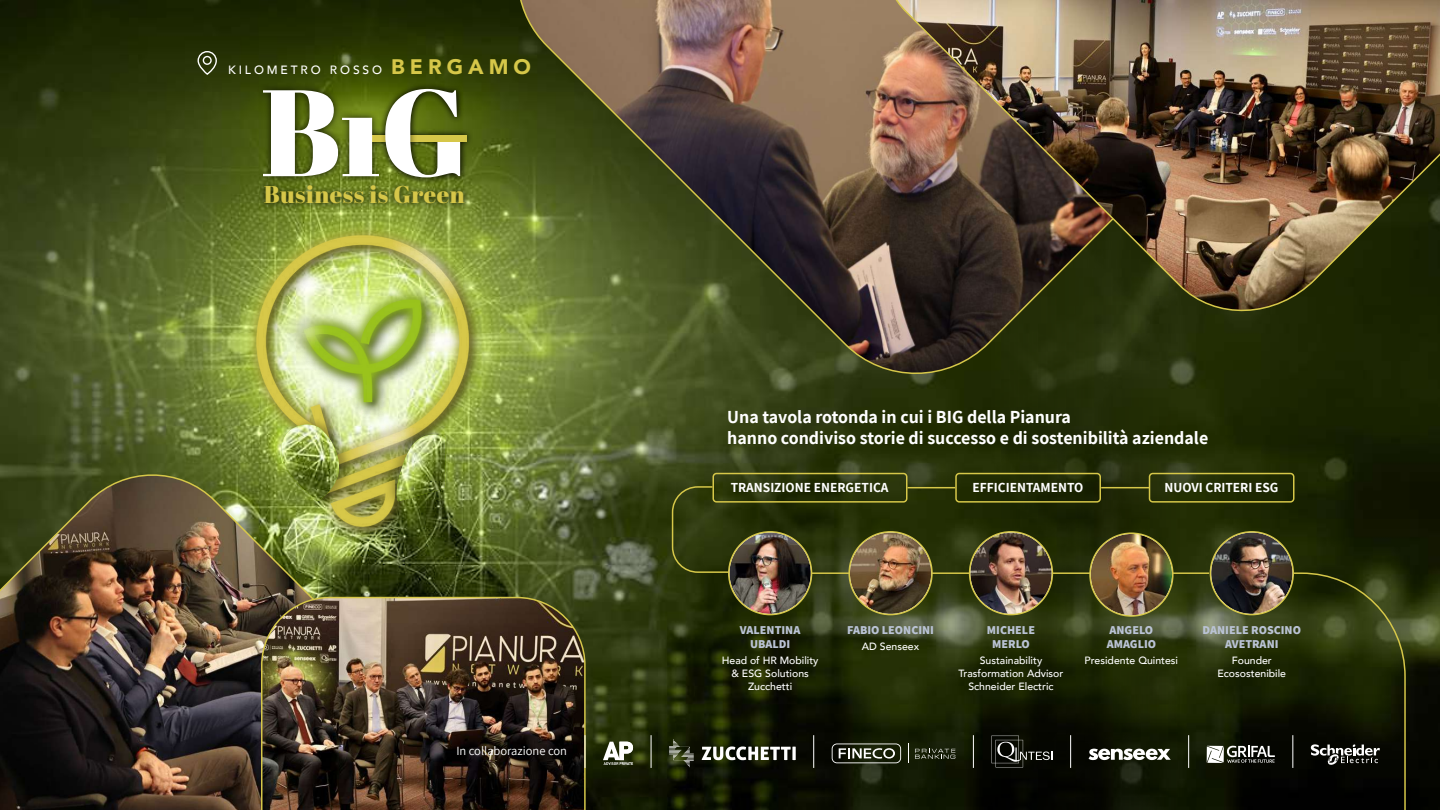
<style>
.page{position:relative;width:1440px;height:810px;background:#fff}
.page>*{position:absolute;margin:0;border:0;box-sizing:border-box;transform-origin:0 0}
.t1{font:24.22px "Abril Fatface";letter-spacing:.02em;color:#d6c749}
.t2{font:700 18px/21px "Assistant";color:#fff}
.t3{font:700 13.5px "Assistant";color:#fff}
.t4{font:12.52px "Assistant";color:#fff}
.t5{font:800 12px/14.4px "Assistant";color:#bac3d5;text-align:center}
.t6{font:500 12px "Avenir";letter-spacing:.24em;color:#fff}
.t7{font:500 10.5px/12.6px "Avenir";color:#fff;text-align:center}
.s1{font-weight:900;font-size:21px;color:#d6c749}
</style>
<div class="page">
<img style="left:1180px;top:323px;width:260px;height:487px">
<img style="left:0;top:0;width:1180px;height:810px">
<img style="left:168px;top:186px;width:388px;height:388px">
<div style="left:280px;top:417px;width:73px;height:91px;background:#000;opacity:.3"></div>
<svg style="left:278px;top:421px;width:72px;height:43px"></svg>
<img style="left:280px;top:424px;width:60px;height:40px">
<div style="left:383px;top:424px;width:68px;height:84px;background:#000;opacity:.3"></div>
<svg style="left:392px;top:423px;width:54px;height:41px"></svg>
<img style="left:396px;top:435px;width:50px;height:29px">
<hr style="left:810px;top:572px;width:399px;height:2px;background:#d6c749">
<hr style="left:908px;top:487px;width:47px;height:1px;background:#d6c749">
<hr style="left:1101px;top:487px;width:48px;height:1px;background:#d6c749">
<svg style="left:849px;top:532px;width:83px;height:83px"></svg>
<img style="left:850px;top:533px;width:81px;height:81px;border-radius:41px">
<div style="left:848px;top:531px;width:85px;height:84px;border:2px solid #d6c749;border-radius:50%"></div>
<img style="left:970px;top:533px;width:82px;height:81px;border-radius:41px">
<div style="left:969px;top:531px;width:84px;height:84px;border:2px solid #d6c749;border-radius:50%"></div>
<svg style="left:1090px;top:533px;width:83px;height:83px"></svg>
<img style="left:1091px;top:534px;width:81px;height:81px;border-radius:41px">
<div style="left:1089px;top:532px;width:85px;height:85px;border:2px solid #d6c749;border-radius:50%"></div>
<img style="left:1211px;top:533px;width:81px;height:81px;border-radius:41px">
<div style="left:712px;top:473px;width:195px;height:30px;border:2px solid #d6c749;border-radius:3px"></div>
<div style="left:955px;top:473px;width:146px;height:30px;border:2px solid #d6c749;border-radius:3px"></div>
<div style="left:1149px;top:473px;width:145px;height:30px;border:2px solid #d6c749;border-radius:3px"></div>
<svg style="left:671px;top:485px;width:87px;height:89px;background:#343e0e"></svg>
<img style="left:517px;top:0;width:805px;height:386px">
<svg style="left:729px;top:532px;width:83px;height:83px"></svg>
<img style="left:730px;top:533px;width:81px;height:81px;border-radius:41px">
<div style="left:728px;top:531px;width:84px;height:84px;border:2px solid #d6c749;border-radius:50%"></div>
<div style="left:256px;top:82px;width:218px;height:129px;background:#000;opacity:.8"></div>
<div style="left:353px;top:130px;width:117px;height:17px;background:#000;opacity:.3"></div>
<div style="left:359px;top:135px;width:108px;height:7px;background:#d6c749"></div>
<div style="left:380px;top:84px;width:88px;height:101px;background:#000;opacity:.5"></div>
<svg style="left:385px;top:89px;width:75px;height:88px"></svg>
<div style="left:432px;top:135px;width:35px;height:7px;background:#d6c749"></div>
<svg style="left:263px;top:90px;width:116px;height:86px"></svg>
<img style="left:880px;top:0;width:560px;height:323px">
<img style="left:0;top:464px;width:504px;height:346px">
<img style="left:261px;top:597px;width:325px;height:213px">
<svg style="left:197px;top:50px;width:21px;height:26px"></svg>
<hr style="left:651px;top:735px;width:1px;height:33px;background:#fff">
<hr style="left:585px;top:735px;width:1px;height:33px;background:#fff">
<hr style="left:813px;top:735px;width:1px;height:33px;background:#fff">
<hr style="left:1188px;top:735px;width:1px;height:33px;background:#fff">
<hr style="left:1070px;top:735px;width:1px;height:33px;background:#fff">
<hr style="left:973px;top:735px;width:1px;height:33px;background:#fff">
<svg style="left:702px;top:746px;width:94px;height:14px"></svg>
<svg style="left:669px;top:739px;width:25px;height:28px"></svg>
<svg style="left:1089px;top:749px;width:82px;height:11px"></svg>
<svg style="left:603px;top:742px;width:30px;height:23px"></svg>
<svg style="left:915px;top:749px;width:40px;height:10px"></svg>
<svg style="left:908px;top:743px;width:1px;height:20px"></svg>
<svg style="left:832px;top:744px;width:69px;height:19px"></svg>
<svg style="left:991px;top:736px;width:62px;height:31px;background:#282923"></svg>
<svg style="left:1207px;top:572px;width:199px;height:238px;background:#252a11"></svg>
<p class="t6" style="left:228px;top:59px;width:305px">KILOMETRO ROSSO <span class="s1">BERGAMO</span></p>
<h1 class="t1" style="left:264px;top:178px;width:203px">Business is Green</h1>
<p class="t4" style="left:456px;top:743px;width:112px">In collaborazione con</p>
<h2 class="t2" style="left:727px;top:406px;width:483px">Una tavola rotonda in cui i BIG della Pianura<br>hanno condiviso storie di successo e di sostenibilità aziendale</h2>
<p class="t3" style="left:731px;top:478px;width:159px">TRANSIZIONE ENERGETICA</p>
<p class="t3" style="left:973px;top:478px;width:112px">EFFICIENTAMENTO</p>
<p class="t3" style="left:1164px;top:478px;width:116px">NUOVI CRITERI ESG</p>
<p class="t5" style="left:740px;top:622px;width:62px">VALENTINA<br>UBALDI</p>
<p class="t7" style="left:722px;top:654px;width:98px">Head of HR Mobility &amp; ESG Solutions<br>Zucchetti</p>
<p class="t5" style="left:847px;top:622px;width:88px">FABIO LEONCINI</p>
<p class="t7" style="left:862px;top:640px;width:59px">AD Senseex</p>
<p class="t5" style="left:987px;top:622px;width:50px">MICHELE<br>MERLO</p>
<p class="t7" style="left:959px;top:654px;width:106px">Sustainability<br>Trasformation Advisor<br>Schneider Electric</p>
<p class="t5" style="left:1107px;top:622px;width:51px;text-align:left">ANGELO<br>AMAGLIO</p>
<p class="t7" style="left:1085px;top:654px;width:95px">Presidente Quintesi</p>
<p class="t5" style="left:1203px;top:622px;width:100px">DANIELE ROSCINO<br>AVETRANI</p>
<p class="t7" style="left:1218px;top:654px;width:70px">Founder<br>Ecosostenibile</p>
</div>
